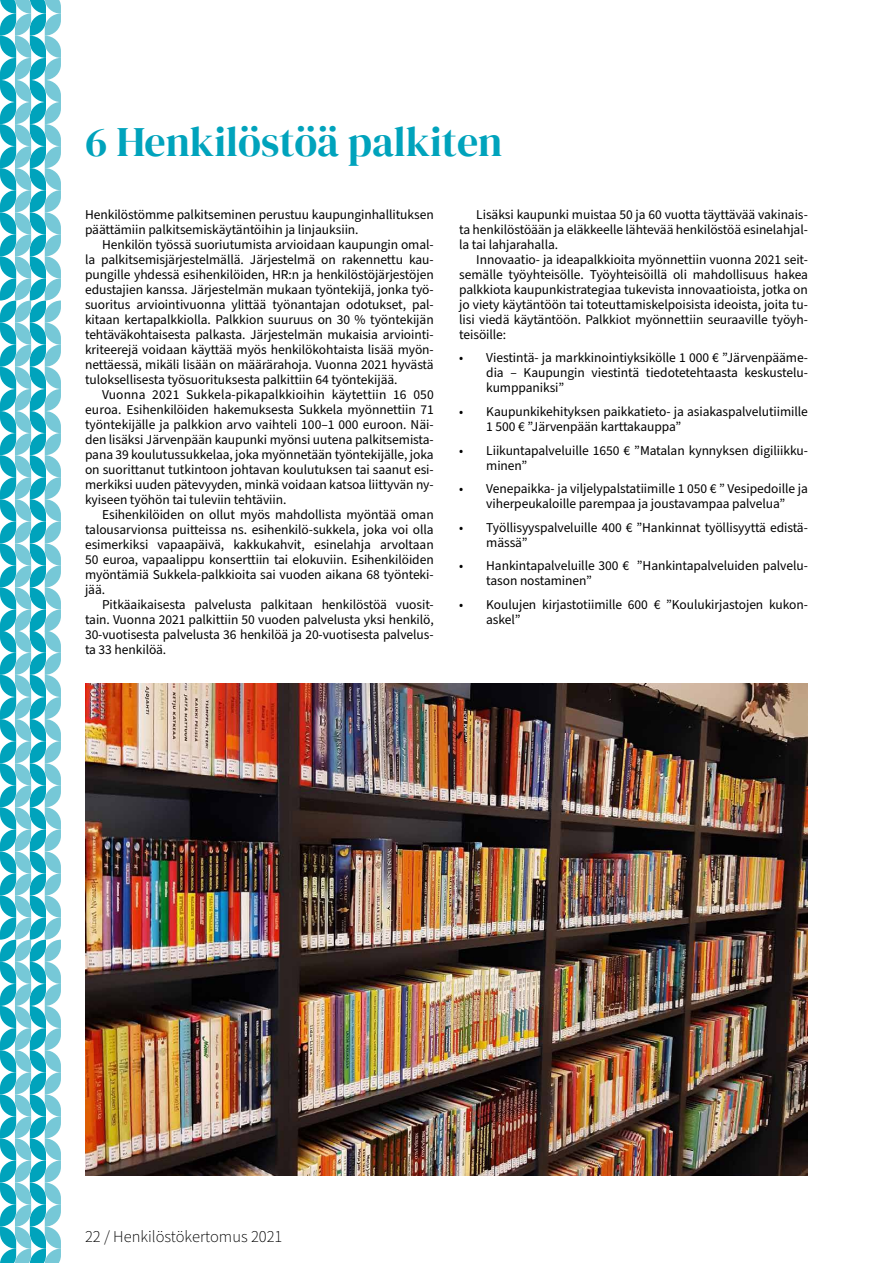
<style>
.page{position:relative;width:893px;height:1263px;background:#fff}
.page>*{position:absolute;margin:0;border:0;box-sizing:border-box;transform-origin:0 0}
.t1{font:42px "DM Serif Display";color:#00a3bc}
.t2{font:300 16.5px "Source Sans Pro";color:#000}
.t3{font:13.5px/15px "Source Sans Pro";letter-spacing:-.005em;color:#000;text-align:justify}
</style>
<div class="page">
<svg style="left:0;top:0;width:61px;height:1263px"></svg>
<img style="left:85px;top:683px;width:723px;height:492px">
<h1 class="t1" style="left:85px;top:117px;width:419px">6 Henkilöstöä palkiten</h1>
<p class="t3" style="left:85px;top:207px;width:350px">Henkilöstömme palkitseminen perustuu kaupunginhallituksen päättämiin palkitsemiskäytäntöihin ja linjauksiin.</p>
<p class="t3" style="left:85px;top:237px;width:350px;text-indent:17px">Henkilön työssä suoriutumista arvioidaan kaupungin omal&shy;la palkitsemisjärjestelmällä. Järjestelmä on rakennettu kau&shy;pungille yhdessä esihenkilöiden, HR:n ja henkilöstöjärjestöjen edustajien kanssa. Järjestelmän mukaan työntekijä, jonka työ&shy;suoritus arviointivuonna ylittää työnantajan odotukset, pal&shy;kitaan kertapalkkiolla. Palkkion suuruus on 30 % työntekijän tehtäväkohtaisesta palkasta. Järjestelmän mukaisia arviointi&shy;kriteerejä voidaan käyttää myös henkilökohtaista lisää myön&shy;nettäessä, mikäli lisään on määrärahoja. Vuonna 2021 hyvästä tuloksellisesta työsuorituksesta palkittiin 64 työntekijää.</p>
<p class="t3" style="left:85px;top:387px;width:350px;text-indent:17px">Vuonna 2021 Sukkela-pikapalkkioihin käytettiin 16 050 euroa. Esihenkilöiden hakemuksesta Sukkela myönnettiin 71 työntekijälle ja palkkion arvo vaihteli 100–1 000 euroon. Näi&shy;den lisäksi Järvenpään kaupunki myönsi uutena palkitsemista&shy;pana 39 koulutussukkelaa, joka myönnetään työntekijälle, joka on suorittanut tutkintoon johtavan koulutuksen tai saanut esi&shy;merkiksi uuden pätevyyden, minkä voidaan katsoa liittyvän ny&shy;kyiseen työhön tai tuleviin tehtäviin.</p>
<p class="t3" style="left:85px;top:507px;width:350px;text-indent:17px">Esihenkilöiden on ollut myös mahdollista myöntää oman talousarvionsa puitteissa ns. esihenkilö-sukkela, joka voi olla esimerkiksi vapaapäivä, kakkukahvit, esinelahja arvoltaan 50 euroa, vapaalippu konserttiin tai elokuviin. Esihenkilöiden myöntämiä Sukkela-palkkioita sai vuoden aikana 68 työnteki&shy;jää.</p>
<p class="t3" style="left:85px;top:597px;width:350px;text-indent:17px">Pitkäaikaisesta palvelusta palkitaan henkilöstöä vuosit&shy;tain. Vuonna 2021 palkittiin 50 vuoden palvelusta yksi henkilö, 30-vuotisesta palvelusta 36 henkilöä ja 20-vuotisesta palvelus&shy;ta 33 henkilöä.</p>
<p class="t3" style="left:459px;top:207px;width:350px;text-indent:17px">Lisäksi kaupunki muistaa 50 ja 60 vuotta täyttävää vakinais&shy;ta henkilöstöään ja eläkkeelle lähtevää henkilöstöä esinelahjal&shy;la tai lahjarahalla.</p>
<p class="t3" style="left:459px;top:252px;width:350px;text-indent:17px">Innovaatio- ja ideapalkkioita myönnettiin vuonna 2021 seit&shy;semälle työyhteisölle. Työyhteisöillä oli mahdollisuus hakea palkkiota kaupunkistrategiaa tukevista innovaatioista, jotka on jo viety käytäntöön tai toteuttamiskelpoisista ideoista, joita tu&shy;lisi viedä käytäntöön. Palkkiot myönnettiin seuraaville työyh&shy;teisöille:</p>
<p class="t3" style="left:486px;top:351px;width:323px;text-indent:-27px">• Viestintä- ja markkinointiyksikölle 1 000 € ”Järvenpääme&shy;dia – Kaupungin viestintä tiedotetehtaasta keskustelu&shy;kumppaniksi”</p>
<p class="t3" style="left:486px;top:404px;width:323px;text-indent:-27px">• Kaupunkikehityksen paikkatieto- ja asiakaspalvelutiimille<br>1 500 € ”Järvenpään karttakauppa”</p>
<p class="t3" style="left:486px;top:443px;width:323px;text-indent:-27px">• Liikuntapalveluille 1650 € ”Matalan kynnyksen digiliikku&shy;minen”</p>
<p class="t3" style="left:459px;top:481px;width:350px;text-align:center">• Venepaikka- ja viljelypalstatiimille 1 050 € ” Vesipedoille ja viherpeukaloille parempaa ja joustavampaa palvelua”</p>
<p class="t3" style="left:486px;top:520px;width:323px;text-indent:-27px">• Työllisyyspalveluille 400 € ”Hankinnat työllisyyttä edistä&shy;mässä”</p>
<p class="t3" style="left:486px;top:558px;width:323px;text-indent:-27px">• Hankintapalveluille 300 € ”Hankintapalveluiden palvelu&shy;tason nostaminen”</p>
<p class="t3" style="left:486px;top:597px;width:323px;text-indent:-27px">• Koulujen kirjastotiimille 600 € ”Koulukirjastojen kukon&shy;askel”</p>
<p class="t2" style="left:85px;top:1225px;width:199px">22 / Henkilöstökertomus 2021</p>
</div>
